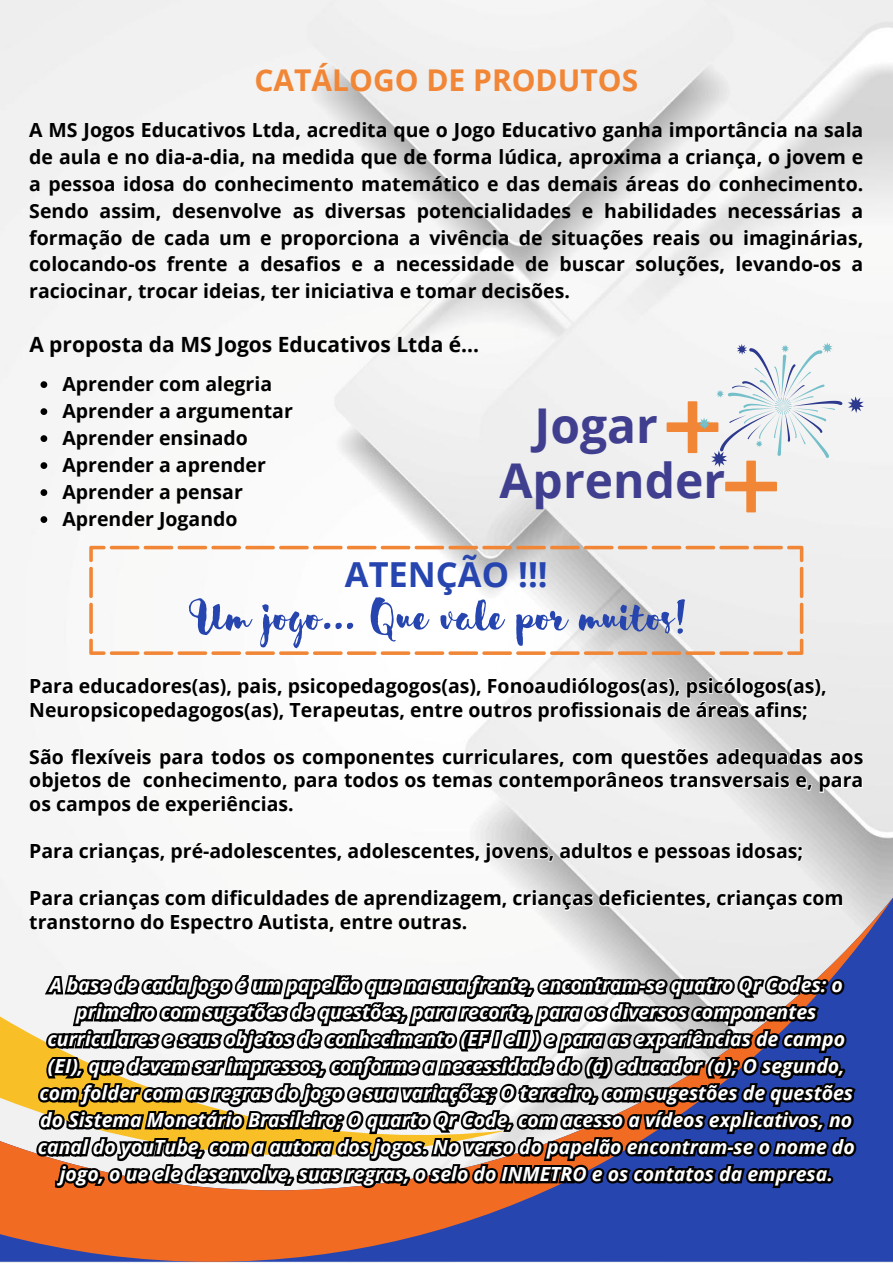
<style>
.page{position:relative;width:893px;height:1264px;background:#fff}
.page>*{position:absolute;margin:0;border:0;box-sizing:border-box;transform-origin:0 0}
.t1{font:51.3px "Sensa Brush Fill";color:#2645af}
.t2{font:700 48px/54.8px "Open Sans";color:#403f8f}
.t3{font:700 34.5px "Open Sans";color:#2645af}
.t4{font:700 30px "Open Sans";color:#f18636}
.t5{font:700 21px "Open Sans";color:#000}
.t6{font:700 19.5px/27px "Open Sans";color:#000}
.t7{font:italic 700 19.5px/27px "Open Sans";color:#fff;text-align:center}
</style>
<div class="page">
<img style="left:0;top:0;width:892px;height:1262px">
<svg style="left:0;top:897px;width:892px;height:364px"></svg>
<svg style="left:0;top:1016px;width:35px;height:156px;fill:#f7bf26"></svg>
<svg style="left:666px;top:342px;width:197px;height:170px"></svg>
<svg style="left:41px;top:381px;width:6px;height:7px"></svg>
<svg style="left:41px;top:408px;width:6px;height:7px"></svg>
<svg style="left:41px;top:435px;width:6px;height:7px"></svg>
<svg style="left:41px;top:462px;width:6px;height:7px"></svg>
<svg style="left:41px;top:489px;width:6px;height:7px"></svg>
<svg style="left:41px;top:516px;width:6px;height:7px"></svg>
<svg style="left:89px;top:546px;width:714px;height:109px"></svg>
<svg style="left:30px;top:676px;width:797px;height:47px"></svg>
<svg style="left:28px;top:747px;width:836px;height:70px"></svg>
<svg style="left:30px;top:841px;width:773px;height:23px"></svg>
<svg style="left:28px;top:888px;width:815px;height:47px"></svg>
<svg style="left:35px;top:949px;width:822px;height:313px"></svg>
<svg style="left:33px;top:1133px;width:826px;height:74px;background:#715267"></svg>
<svg style="left:53px;top:1003px;width:784px;height:259px;background:#68575c"></svg>
<h3 class="t4" style="left:254px;top:59px;width:385px">CATÁLOGO DE PRODUTOS</h3>
<p class="t6" style="left:29px;top:115px;width:835px;text-align:justify">A MS Jogos Educativos Ltda, acredita que o Jogo Educativo ganha importância na sala de aula e no dia-a-dia, na medida que de forma lúdica, aproxima a criança, o jovem e a pessoa idosa do conhecimento matemático e das demais áreas do conhecimento.<br>Sendo assim, desenvolve as diversas potencialidades e habilidades necessárias a formação de cada um e proporciona a vivência de situações reais ou imaginárias, colocando-os frente a desafios e a necessidade de buscar soluções, levando-os a raciocinar, trocar ideias, ter iniciativa e tomar decisões.</p>
<p class="t5" style="left:29px;top:329px;width:451px">A proposta da MS Jogos Educativos Ltda é...</p>
<p class="t6" style="left:62px;top:370px;width:232px">Aprender com alegria<br>Aprender a argumentar<br>Aprender ensinado<br>Aprender a aprender<br>Aprender a pensar<br>Aprender Jogando</p>
<h3 class="t3" style="left:345px;top:550px;width:204px">ATENÇÃO !!!</h3>
<h1 class="t1" style="left:187px;top:585px;width:503px">Um jogo... Que vale por muitos!</h1>
<p class="t6" style="left:29px;top:673px;width:799px;line-height:23.5px">Para educadores(as), pais, psicopedagogos(as), Fonoaudiólogos(as), psicólogos(as),<br>Neuropsicopedagogos(as), Terapeutas, entre outros profissionais de áreas afins;</p>
<p class="t6" style="left:29px;top:744px;width:835px;line-height:23.5px;text-align:justify">São flexíveis para todos os componentes curriculares, com questões adequadas aos objetos de conhecimento, para todos os temas contemporâneos transversais e, para os campos de experiências.</p>
<p class="t6" style="left:29px;top:837px;width:775px">Para crianças, pré-adolescentes, adolescentes, jovens, adultos e pessoas idosas;</p>
<p class="t6" style="left:29px;top:886px;width:815px;line-height:23.5px">Para crianças com dificuldades de aprendizagem, crianças deficientes, crianças com transtorno do Espectro Autista, entre outras.</p>
<h2 class="t2" style="left:499px;top:397px;width:227px;text-indent:35px">Jogar<br>Aprender</h2>
<p class="t7" style="left:38px;top:971px;width:818px">A base de cada jogo é um papelão que na sua frente, encontram-se quatro Qr Codes: o primeiro com sugetões de questões, para recorte, para os diversos componentes curriculares e seus objetos de conhecimento (EF I eII ) e para as experiências de campo (EI), que devem ser impressos, conforme a necessidade do (a) educador (a); O segundo, com folder com as regras do jogo e sua variações; O terceiro, com sugestões de questões do Sistema Monetário Brasileiro; O quarto Qr Code, com acesso a vídeos explicativos, no canal do youTube, com a autora dos jogos. No verso do papelão encontram-se o nome do jogo, o ue ele desenvolve, suas regras, o selo do INMETRO e os contatos da empresa.</p>
</div>
